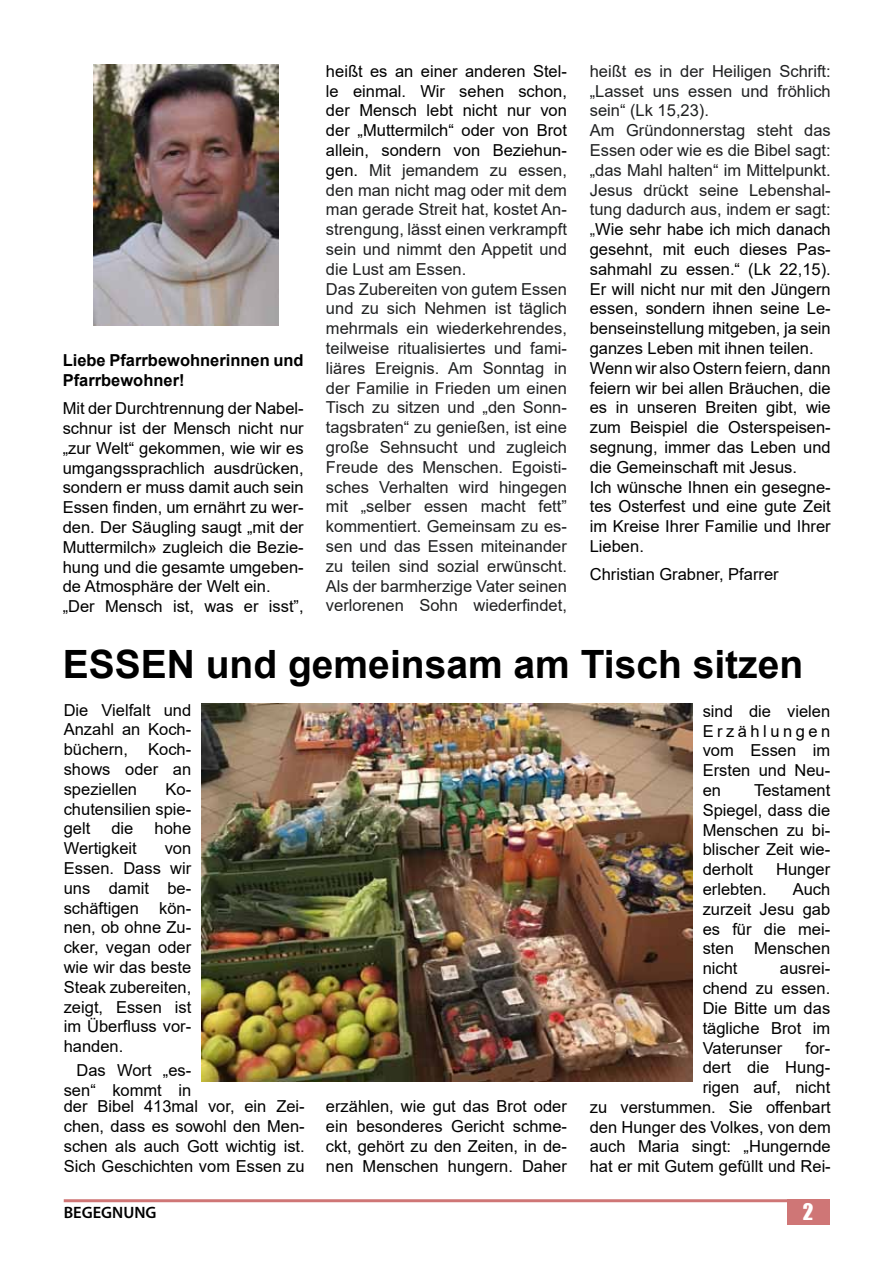
<style>
.page{position:relative;width:893px;height:1263px;background:#fff}
.page>*{position:absolute;margin:0;border:0;box-sizing:border-box;transform-origin:0 0}
.t1{font:700 39px "Arial";color:#000}
.t2{font:21px "Impact";color:#fff}
.t3{font:16.5px/19.8px "Arial";color:#000;text-align:justify}
.t4{font:16.5px/19.8px "Arial";color:#202122}
.t5{font:700 16.5px/19.8px "Arial";color:#000}
.t6{font:600 16.5px "Myriad Pro";color:#000}
.s1{color:#000}
.s2{color:#202122}
</style>
<div class="page">
<hr style="left:64px;top:1199px;width:765px;height:3px;background:#cf7676">
<div style="left:787px;top:1199px;width:42px;height:25px;background:#cf7676"></div>
<img style="left:94px;top:65px;width:185px;height:261px">
<img style="left:202px;top:703px;width:490px;height:378px">
<p class="t5" style="left:63px;top:350px;width:242px">Liebe Pfarrbewohnerinnen und<br>Pfarrbewohner!</p>
<p class="t3" style="left:63px;top:398px;width:242px;text-align:left">Mit der Durchtrennung der Nabel&shy;schnur ist der Mensch nicht nur „zur Welt“ gekommen, wie wir es umgangssprachlich ausdrücken, sondern er muss damit auch sein<br>Essen finden, um ernährt zu wer&shy;den. Der Säugling saugt „mit der<br>Muttermilch» zugleich die Bezie&shy;hung und die gesamte umgeben&shy;de Atmosphäre der Welt ein. „Der Mensch ist, was er isst”,</p>
<p class="t4" style="left:326px;top:61px;width:242px"><span class="s1">heißt es an einer anderen Stel&shy;le einmal. Wir sehen schon, der Mensch lebt nicht nur von der „Muttermilch“ oder von Brot allein, sondern von Beziehun&shy;gen.</span> Mit jemandem zu essen, den man nicht mag oder mit dem man gerade Streit hat, kostet An&shy;strengung, lässt einen verkrampft sein und nimmt den Appetit und die Lust am Essen.<br>Das Zubereiten von gutem Essen und zu sich Nehmen ist täglich mehrmals ein wiederkehrendes, teilweise ritualisiertes und fami&shy;liäres Ereignis. Am Sonntag in der Familie in Frieden um einen<br>Tisch zu sitzen und „den Sonn&shy;tagsbraten“ zu genießen, ist eine große Sehnsucht und zugleich<br>Freude des Menschen. Egoisti&shy;sches Verhalten wird hingegen mit „selber essen macht fett” kommentiert. Gemeinsam zu es&shy;sen und das Essen miteinander zu teilen sind sozial erwünscht.<br>Als der barmherzige Vater seinen verlorenen Sohn wiederfindet,</p>
<p class="t3" style="left:590px;top:61px;width:243px;text-align:left"><span class="s2">heißt es in der Heiligen Schrift: „Lasset uns essen und fröhlich sein“ (Lk 15,23).<br>Am Gründonnerstag steht das<br>Essen oder wie es die Bibel sagt: „das Mahl halten“ im Mittelpunkt.<br>Jesus drückt seine Lebenshal&shy;tung dadurch aus, indem er sagt: „</span>Wie sehr habe ich mich danach gesehnt, mit euch dieses Pas&shy;sahmahl zu essen.“ (Lk 22,15).<br>Er will nicht nur mit den Jüngern essen, sondern ihnen seine Le&shy;benseinstellung mitgeben, ja sein ganzes Leben mit ihnen teilen.<br>Wenn wir also Ostern feiern, dann feiern wir bei allen Bräuchen, die es in unseren Breiten gibt, wie zum Beispiel die Osterspeisen&shy;segnung, immer das Leben und die Gemeinschaft mit Jesus.<br>Ich wünsche Ihnen ein gesegne&shy;tes Osterfest und eine gute Zeit im Kreise Ihrer Familie und Ihrer<br>Lieben.</p>
<p class="t3" style="left:590px;top:564px;width:190px">Christian Grabner, Pfarrer</p>
<h1 class="t1" style="left:63px;top:637px;width:742px">ESSEN und gemeinsam am Tisch sitzen</h1>
<p class="t3" style="left:64px;top:700px;width:129px">Die Vielfalt und Anzahl an Koch&shy;büchern, Koch&shy;shows oder an speziellen</p>
<p class="t3" style="left:64px;top:779px;width:129px;text-indent:102px">Ko&shy;chutensilien spie&shy;gelt</p>
<p class="t3" style="left:111px;top:818px;width:24px">die</p>
<p class="t3" style="left:155px;top:818px;width:38px">hohe</p>
<p class="t3" style="left:64px;top:838px;width:75px">Wertigkeit</p>
<p class="t3" style="left:64px;top:838px;width:129px;text-indent:101px">von Essen. Dass wir uns damit be&shy;schäftigen kön&shy;nen, ob ohne Zu&shy;cker, vegan oder wie wir das beste Steak zubereiten, zeigt, Essen ist im Überfluss vor&shy;handen.</p>
<p class="t3" style="left:64px;top:1060px;width:129px;text-align:right">Das Wort „es&shy;sen“ kommt in</p>
<p class="t3" style="left:64px;top:1096px;width:242px">der Bibel 413mal vor, ein Zei&shy;chen, dass es sowohl den Men&shy;schen als auch Gott wichtig ist.<br>Sich Geschichten vom Essen zu</p>
<p class="t3" style="left:326px;top:1096px;width:242px">erzählen, wie gut das Brot oder ein besonderes Gericht schme&shy;ckt, gehört zu den Zeiten, in de&shy;nen Menschen hungern. Daher</p>
<p class="t3" style="left:703px;top:701px;width:129px">sind die vielen Erzählungen vom Essen im Ersten und Neu&shy;en</p>
<p class="t3" style="left:703px;top:780px;width:129px;text-indent:51px">Testament Spiegel, dass die Menschen zu bi&shy;blischer Zeit wie&shy;derholt</p>
<p class="t3" style="left:776px;top:859px;width:56px">Hunger</p>
<p class="t3" style="left:703px;top:879px;width:129px;text-indent:90px">Auch zurzeit Jesu gab es für die mei&shy;sten Menschen nicht</p>
<p class="t3" style="left:703px;top:879px;width:66px">erlebten.</p>
<p class="t3" style="left:703px;top:958px;width:129px;text-indent:77px">ausrei&shy;chend zu essen.<br>Die Bitte um das tägliche Brot im Vaterunser</p>
<p class="t3" style="left:590px;top:1038px;width:242px;text-align:right">for-<br>dert die Hung-<br>rigen auf, nicht<br>zu verstummen. Sie offenbart den Hunger des Volkes, von dem auch Maria singt: „Hungernde hat er mit Gutem gefüllt und Rei-</p>
<p class="t6" style="left:64px;top:1202px;width:94px">BEGEGNUNG</p>
<p class="t2" style="left:803px;top:1195px;width:12px">2</p>
</div>
